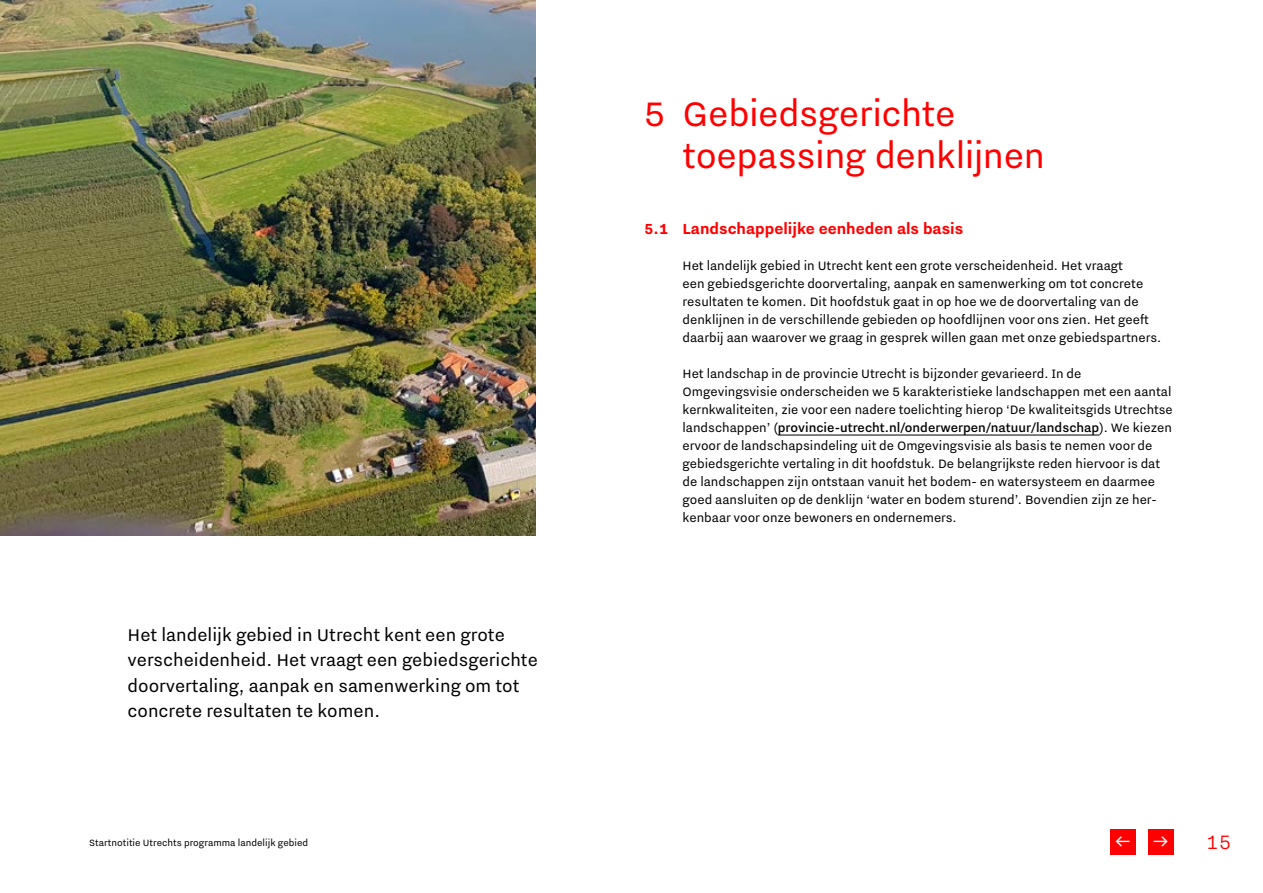
<style>
.page{position:relative;width:1263px;height:893px;background:#fff}
.page>*{position:absolute;margin:0;border:0;box-sizing:border-box;transform-origin:0 0}
.kop_1{font:42px "Nitti Grotesk";letter-spacing:-.01em;color:#f00}
.t1{font:300 24px "Nitti Grotesk";color:#f00}
.t2{font:21px/25.2px "Nitti Grotesk";color:#000}
.paragraafkop{font:700 18px "Nitti Grotesk";color:#f00}
.plat{font:15px/18px "Nitti Grotesk";color:#000}
.t3{font:11.25px "Nitti Grotesk";color:#000}
.s1{font-weight:500}
.s2{font-size:27px;color:#fff}
</style>
<div class="page">
<hr style="left:778px;top:435px;width:321px;height:1px;background:#000">
<img style="left:0;top:0;width:536px;height:536px">
<div style="left:1110px;top:829px;width:25px;height:26px;background:#f00"></div>
<div style="left:1148px;top:829px;width:26px;height:26px;background:#f00"></div>
<h1 class="kop_1" style="left:644px;top:90px;width:313px">5 Gebiedsgerichte</h1>
<h1 class="kop_1" style="left:682px;top:132px;width:364px">toepassing denklijnen</h1>
<h3 class="t2" style="left:128px;top:622px;width:412px">Het landelijk gebied in Utrecht kent een grote verscheidenheid. Het vraagt een gebiedsgerichte doorvertaling, aanpak en samenwerking om tot concrete resultaten te komen.</h3>
<h2 class="paragraafkop" style="left:644px;top:219px;width:321px">5.1 Landschappelijke eenheden als basis</h2>
<p class="plat" style="left:682px;top:256px;width:480px">Het landelijk gebied in Utrecht kent een grote verscheidenheid. Het vraagt<br>een gebiedsgerichte doorvertaling, aanpak en samenwerking om tot concrete resultaten te komen. Dit hoofdstuk gaat in op hoe we de doorvertaling van de denklijnen in de verschillende gebieden op hoofdlijnen voor ons zien. Het geeft daarbij aan waarover we graag in gesprek willen gaan met onze gebiedspartners.</p>
<p class="plat" style="left:682px;top:364px;width:492px">Het landschap in de provincie Utrecht is bijzonder gevarieerd. In de Omgevingsvisie onderscheiden we 5 karakteristieke landschappen met een aantal kernkwaliteiten, zie voor een nadere toelichting hierop ‘De kwaliteitsgids Utrechtse landschappen’ (<span class="s1">provincie-utrecht.nl/onderwerpen/natuur/landschap</span>). We kiezen ervoor de landschapsindeling uit de Omgevingsvisie als basis te nemen voor de gebiedsgerichte vertaling in dit hoofdstuk. De belangrijkste reden hiervoor is dat de landschappen zijn ontstaan vanuit het bodem- en watersysteem en daarmee goed aansluiten op de denklijn ‘water en bodem sturend’. Bovendien zijn ze her&shy;kenbaar voor onze bewoners en ondernemers.</p>
<p class="t3" style="left:89px;top:836px;width:220px">Startnotitie Utrechts programma landelijk gebied</p>
<h2 class="t1" style="left:1152px;top:828px;width:80px"><span class="s2">→</span> 15</h2>
</div>
